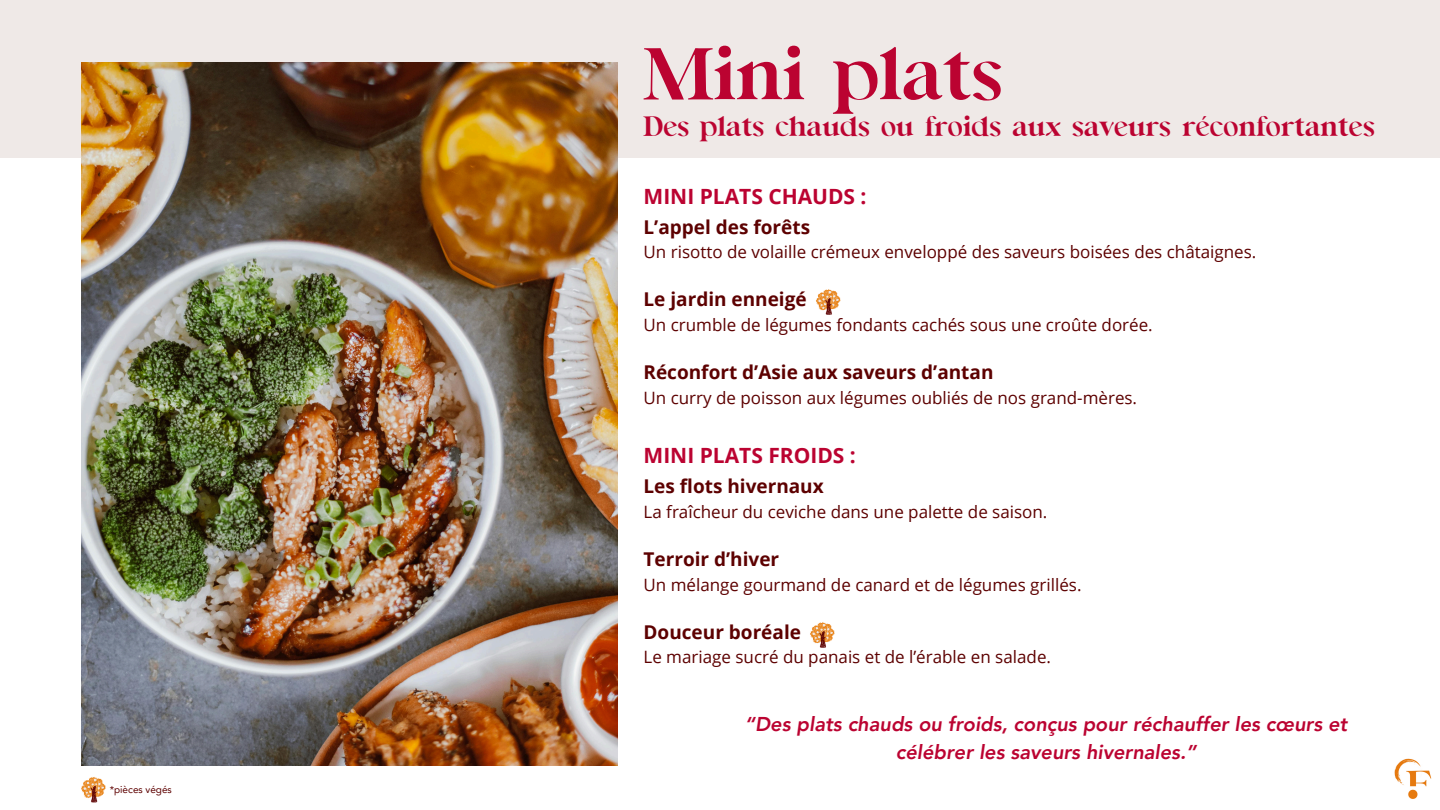
<style>
.page{position:relative;width:1440px;height:810px;background:#fff}
.page>*{position:absolute;margin:0;border:0;box-sizing:border-box;transform-origin:0 0}
.t1{font:74px "Voltaire Frangela";letter-spacing:.01em;color:#bb0331}
.t2{font:28px "Voltaire Frangela";letter-spacing:.01em;color:#bb0331}
.t3{font:700 21px "Open Sans";color:#bb0331}
.t4{font:italic 800 20px/27.8px "Avenir LT Pro";color:#bb0331;text-align:center}
.t5{font:700 19px "Open Sans";color:#5d0101}
.t6{font:17px "Open Sans";color:#5d0101}
.t7{font:10px "Avenir LT Pro";color:#5d0101}
</style>
<div class="page">
<div style="left:0;top:0;width:1440px;height:158px;background:#efe9e7"></div>
<img style="left:81px;top:63px;width:537px;height:703px">
<svg style="left:81px;top:777px;width:25px;height:26px"></svg>
<svg style="left:810px;top:622px;width:25px;height:26px"></svg>
<svg style="left:816px;top:289px;width:25px;height:26px"></svg>
<img style="left:1394px;top:758px;width:38px;height:41px">
<p class="t7" style="left:110px;top:785px;width:64px">*pièces végés</p>
<h1 class="t1" style="left:644px;top:33px;width:361px">Mini plats</h1>
<p class="t2" style="left:644px;top:110px;width:733px">Des plats chauds ou froids aux saveurs réconfortantes</p>
<p class="t3" style="left:644px;top:181px;width:225px">MINI PLATS CHAUDS :</p>
<p class="t5" style="left:644px;top:213px;width:168px">L’appel des forêts</p>
<p class="t6" style="left:644px;top:240px;width:614px">Un risotto de volaille crémeux enveloppé des saveurs boisées des châtaignes.</p>
<p class="t5" style="left:644px;top:286px;width:165px">Le jardin enneigé</p>
<p class="t6" style="left:644px;top:313px;width:511px">Un crumble de légumes fondants cachés sous une croûte dorée.</p>
<p class="t5" style="left:644px;top:359px;width:351px">Réconfort d’Asie aux saveurs d’antan</p>
<p class="t6" style="left:644px;top:386px;width:495px">Un curry de poisson aux légumes oubliés de nos grand-mères.</p>
<p class="t3" style="left:644px;top:441px;width:214px">MINI PLATS FROIDS :</p>
<p class="t5" style="left:644px;top:473px;width:182px">Les flots hivernaux</p>
<p class="t6" style="left:644px;top:500px;width:405px">La fraîcheur du ceviche dans une palette de saison.</p>
<p class="t5" style="left:644px;top:545px;width:137px">Terroir d’hiver</p>
<p class="t6" style="left:644px;top:572px;width:440px">Un mélange gourmand de canard et de légumes grillés.</p>
<p class="t5" style="left:644px;top:618px;width:159px">Douceur boréale</p>
<p class="t6" style="left:644px;top:645px;width:409px">Le mariage sucré du panais et de l’érable en salade.</p>
<h2 class="t4" style="left:745px;top:712px;width:604px">“Des plats chauds ou froids, conçus pour réchauffer les cœurs et célébrer les saveurs hivernales.”</h2>
</div>
